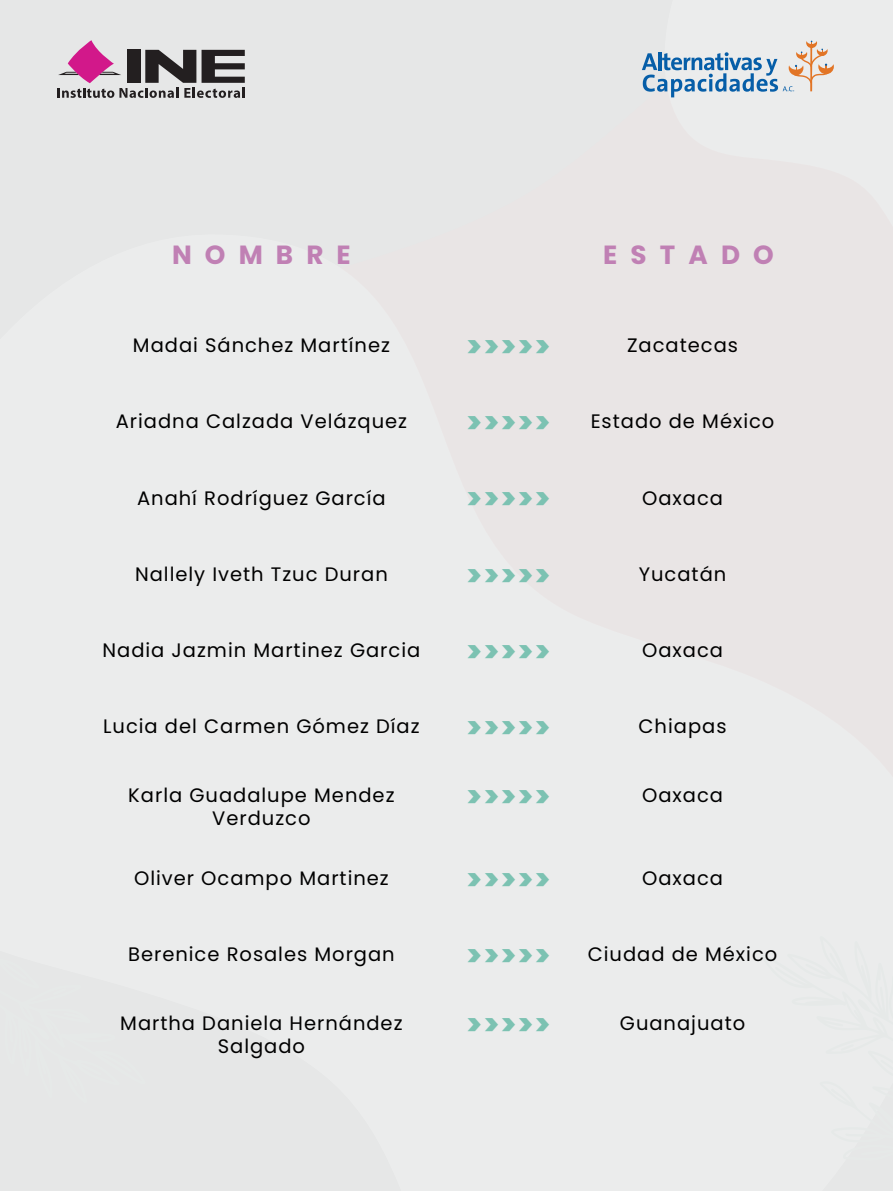
<style>
.page{position:relative;width:893px;height:1191px;background:#fff}
.page>*{position:absolute;margin:0;border:0;box-sizing:border-box;transform-origin:0 0}
.t1{font:800 30px "Poppins";color:#7cc2b2}
.t2{font:700 26.25px "Poppins";letter-spacing:.5em;color:#c080b4}
.t3{font:19.5px/22.5px "Poppins";letter-spacing:.05em;color:#000;text-align:center}
.s1{font-weight:800;font-size:30px;color:#7cc2b2}
</style>
<div class="page">
<div style="left:0;top:0;width:663px;height:231px;background:#e6e7e7"></div>
<div style="left:0;top:231px;width:893px;height:960px;background:#ebecec"></div>
<div style="left:663px;top:0;width:230px;height:284px;background:#e9e5e5"></div>
<div style="left:761px;top:935px;width:132px;height:256px;background:#ebecec"></div>
<svg style="left:58px;top:40px;width:187px;height:58px;background:#a3929c"></svg>
<svg style="left:642px;top:41px;width:192px;height:56px;background:#c0ccd6"></svg>
<h2 class="t2" style="left:172px;top:240px;width:180px">NOMBRE</h2>
<h2 class="t2" style="left:603px;top:240px;width:172px">ESTADO</h2>
<p class="t3" style="left:133px;top:334px;width:258px">Madai Sánchez Martínez</p>
<h1 class="t1" style="left:467px;top:329px;width:85px">&gt;&gt;&gt;&gt;&gt;</h1>
<p class="t3" style="left:627px;top:334px;width:112px">Zacatecas</p>
<p class="t3" style="left:116px;top:410px;width:293px">Ariadna Calzada Velázquez</p>
<h1 class="t1" style="left:467px;top:405px;width:85px">&gt;&gt;&gt;&gt;&gt;</h1>
<p class="t3" style="left:591px;top:410px;width:185px">Estado de México</p>
<p class="t3" style="left:137px;top:486px;width:250px">Anahí Rodríguez García</p>
<h1 class="t1" style="left:467px;top:481px;width:85px">&gt;&gt;&gt;&gt;&gt;</h1>
<p class="t3" style="left:642px;top:486px;width:82px">Oaxaca</p>
<p class="t3" style="left:135px;top:562px;width:254px">Nallely Iveth Tzuc Duran</p>
<h1 class="t1" style="left:467px;top:557px;width:85px">&gt;&gt;&gt;&gt;&gt;</h1>
<p class="t3" style="left:639px;top:562px;width:89px">Yucatán</p>
<p class="t3" style="left:103px;top:638px;width:319px">Nadia Jazmin Martinez Garcia</p>
<h1 class="t1" style="left:467px;top:633px;width:85px">&gt;&gt;&gt;&gt;&gt;</h1>
<p class="t3" style="left:642px;top:638px;width:82px">Oaxaca</p>
<p class="t3" style="left:103px;top:715px;width:318px">Lucia del Carmen Gómez Díaz</p>
<h1 class="t1" style="left:467px;top:710px;width:85px">&gt;&gt;&gt;&gt;&gt;</h1>
<p class="t3" style="left:639px;top:715px;width:89px">Chiapas</p>
<p class="t3" style="left:128px;top:784px;width:268px">Karla Guadalupe Mendez<br>Verduzco</p>
<h1 class="t1" style="left:467px;top:779px;width:85px">&gt;&gt;&gt;&gt;&gt;</h1>
<p class="t3" style="left:642px;top:784px;width:82px">Oaxaca</p>
<p class="t3" style="left:134px;top:867px;width:256px">Oliver Ocampo Martinez</p>
<h1 class="t1" style="left:467px;top:862px;width:85px">&gt;&gt;&gt;&gt;&gt;</h1>
<p class="t3" style="left:642px;top:867px;width:82px">Oaxaca</p>
<p class="t3" style="left:128px;top:943px;width:268px">Berenice Rosales Morgan</p>
<p class="t3" style="left:467px;top:943px;width:312px"><span class="s1">&gt;&gt;&gt;&gt;&gt;</span> Ciudad de México</p>
<p class="t3" style="left:120px;top:1012px;width:284px">Martha Daniela Hernández<br>Salgado</p>
<h1 class="t1" style="left:467px;top:1007px;width:85px">&gt;&gt;&gt;&gt;&gt;</h1>
<p class="t3" style="left:620px;top:1012px;width:127px">Guanajuato</p>
</div>
